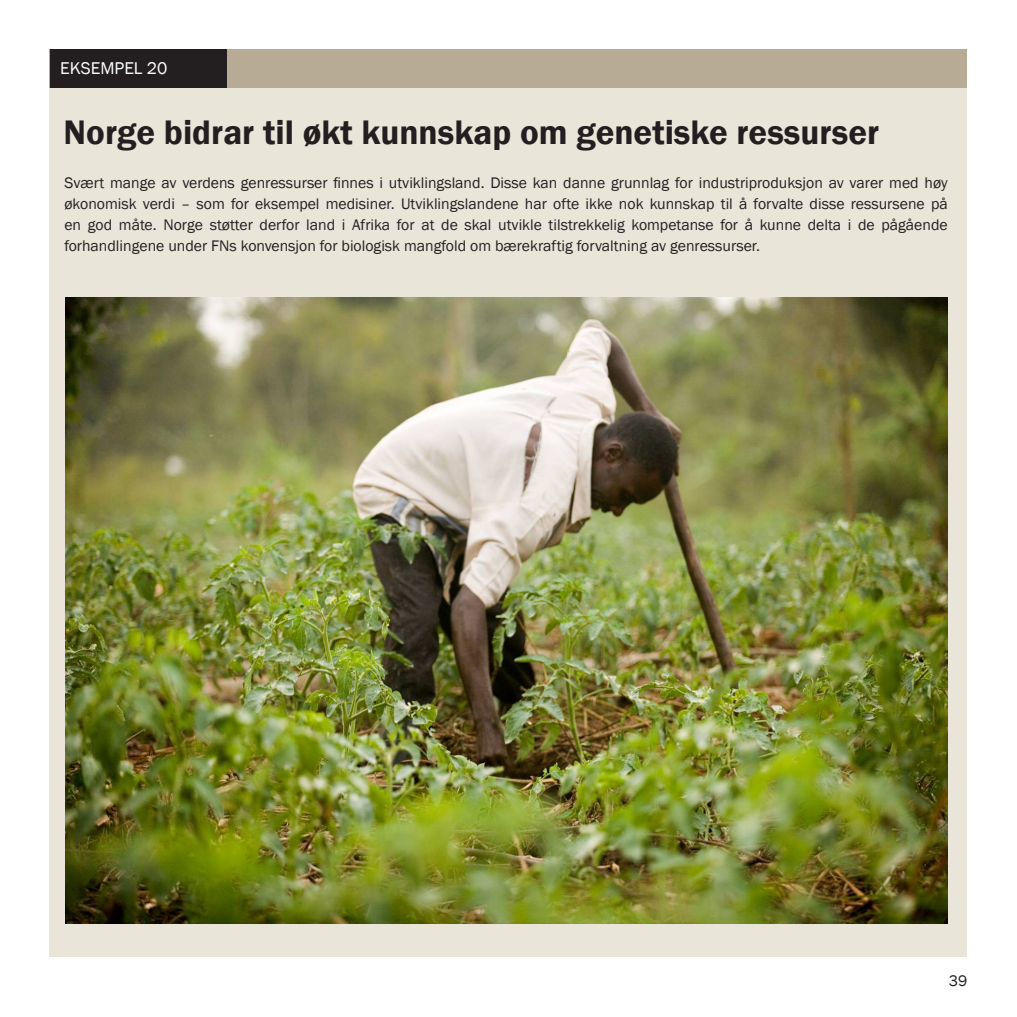
<style>
.page{position:relative;width:1017px;height:1017px;background:#fff}
.page>*{position:absolute;margin:0;border:0;box-sizing:border-box;transform-origin:0 0}
.t1{font:600 35px "Franklin Gothic";color:#231f20}
.Case_study{font:17.5px "Franklin Gothic";color:#fff}
.Brødtekst{font:15.75px/21px "Franklin Gothic";color:#231f20;text-align:justify}
</style>
<div class="page">
<div style="left:50px;top:50px;width:917px;height:907px;background:#e9e5d9"></div>
<img style="left:65px;top:298px;width:882px;height:625px">
<div style="left:50px;top:50px;width:917px;height:38px;background:#b8ab95"></div>
<div style="left:50px;top:50px;width:177px;height:38px;background:#231f20"></div>
<p class="Case_study" style="left:60px;top:58px;width:109px">EKSEMPEL 20</p>
<p class="t1" style="left:64px;top:110px;width:817px">Norge bidrar til økt kunnskap om genetiske ressurser</p>
<p class="Brødtekst" style="left:64px;top:173px;width:885px">Svært mange av verdens genressurser finnes i utviklingsland. Disse kan danne grunnlag for industriproduksjon av varer med høy økonomisk verdi – som for eksempel medisiner. Utviklingslandene har ofte ikke nok kunnskap til å forvalte disse ressursene på en god måte. Norge støtter derfor land i Afrika for at de skal utvikle tilstrekkelig kompetanse for å kunne delta i de pågående forhandlingene under FNs konvensjon for biologisk mangfold om bærekraftig forvaltning av genressurser.</p>
<p class="Brødtekst" style="left:949px;top:970px;width:20px">39</p>
</div>
